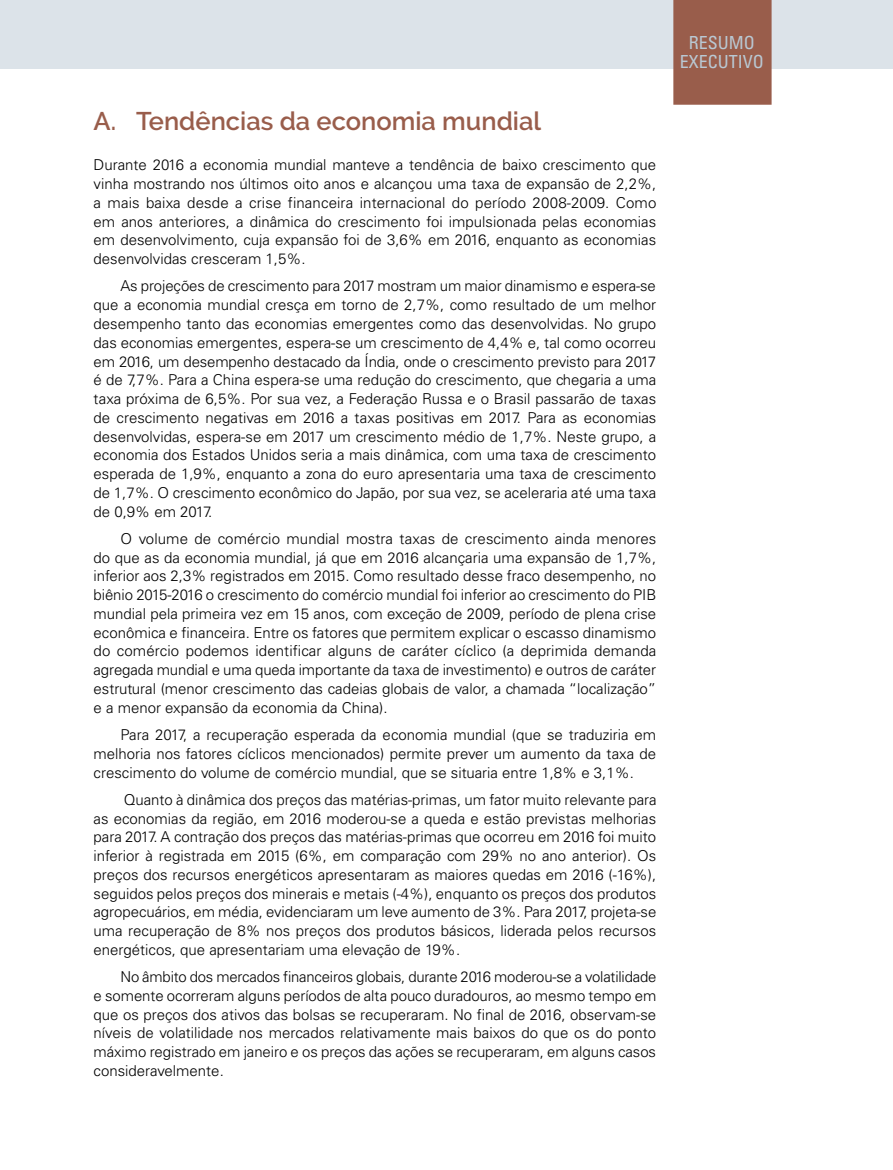
<style>
.page{position:relative;width:893px;height:1170px;background:#fff}
.page>*{position:absolute;margin:0;border:0;box-sizing:border-box;transform-origin:0 0}
.t1{font:600 25.5px "Raleway";color:#995d4b}
.t2{font:condensed 18px/19.5px "Univers LT Std";color:#b9c8d3;text-align:center}
.t3{font:300 15px/18.8px "Univers LT Std";color:#000;text-align:justify}
</style>
<div class="page">
<div style="left:0;top:0;width:893px;height:68px;background:#dce3e9"></div>
<div style="left:673px;top:0;width:99px;height:105px;background:#995d4b"></div>
<h1 class="t1" style="left:94px;top:107px;width:449px">A. Tendências da economia mundial</h1>
<p class="t3" style="left:94px;top:156px;width:564px">Durante 2016 a economia mundial manteve a tendência de baixo crescimento que vinha mostrando nos últimos oito anos e alcançou uma taxa de expansão de 2,2%, a mais baixa desde a crise financeira internacional do período 2008-2009. Como em anos anteriores, a dinâmica do crescimento foi impulsionada pelas economias em desenvolvimento, cuja expansão foi de 3,6% em 2016, enquanto as economias desenvolvidas cresceram 1,5%.</p>
<p class="t3" style="left:94px;top:277px;width:564px;text-indent:27px">As projeções de crescimento para 2017 mostram um maior dinamismo e espera-se que a economia mundial cresça em torno de 2,7%, como resultado de um melhor desempenho tanto das economias emergentes como das desenvolvidas. No grupo das economias emergentes, espera-se um crescimento de 4,4% e, tal como ocorreu em 2016, um desempenho destacado da Índia, onde o crescimento previsto para 2017 é de 7,7%. Para a China espera-se uma redução do crescimento, que chegaria a uma taxa próxima de 6,5%. Por sua vez, a Federação Russa e o Brasil passarão de taxas de crescimento negativas em 2016 a taxas positivas em 2017. Para as economias desenvolvidas, espera-se em 2017 um crescimento médio de 1,7%. Neste grupo, a economia dos Estados Unidos seria a mais dinâmica, com uma taxa de crescimento esperada de 1,9%, enquanto a zona do euro apresentaria uma taxa de crescimento de 1,7%. O crescimento econômico do Japão, por sua vez, se aceleraria até uma taxa de 0,9% em 2017.</p>
<p class="t3" style="left:94px;top:529px;width:564px;text-indent:27px">O volume de comércio mundial mostra taxas de crescimento ainda menores do que as da economia mundial, já que em 2016 alcançaria uma expansão de 1,7%, inferior aos 2,3% registrados em 2015. Como resultado desse fraco desempenho, no biênio 2015-2016 o crescimento do comércio mundial foi inferior ao crescimento do PIB mundial pela primeira vez em 15 anos, com exceção de 2009, período de plena crise econômica e financeira. Entre os fatores que permitem explicar o escasso dinamismo do comércio podemos identificar alguns de caráter cíclico (a deprimida demanda agregada mundial e uma queda importante da taxa de investimento) e outros de caráter estrutural (menor crescimento das cadeias globais de valor, a chamada “localização” e a menor expansão da economia da China).</p>
<p class="t3" style="left:94px;top:725px;width:564px;text-indent:27px">Para 2017, a recuperação esperada da economia mundial (que se traduziria em melhoria nos fatores cíclicos mencionados) permite prever um aumento da taxa de crescimento do volume de comércio mundial, que se situaria entre 1,8% e 3,1%.</p>
<p class="t3" style="left:94px;top:790px;width:565px;text-indent:30px">Quanto à dinâmica dos preços das matérias-primas, um fator muito relevante para as economias da região, em 2016 moderou-se a queda e estão previstas melhorias para 2017. A contração dos preços das matérias-primas que ocorreu em 2016 foi muito inferior à registrada em 2015 (6%, em comparação com 29% no ano anterior). Os preços dos recursos energéticos apresentaram as maiores quedas em 2016 (-16%), seguidos pelos preços dos minerais e metais (-4%), enquanto os preços dos produtos agropecuários, em média, evidenciaram um leve aumento de 3%. Para 2017, projeta-se uma recuperação de 8% nos preços dos produtos básicos, liderada pelos recursos energéticos, que apresentariam uma elevação de 19%.</p>
<p class="t3" style="left:94px;top:967px;width:564px;text-indent:27px">No âmbito dos mercados financeiros globais, durante 2016 moderou-se a volatilidade e somente ocorreram alguns períodos de alta pouco duradouros, ao mesmo tempo em que os preços dos ativos das bolsas se recuperaram. No final de 2016, observam-se níveis de volatilidade nos mercados relativamente mais baixos do que os do ponto máximo registrado em janeiro e os preços das ações se recuperaram, em alguns casos consideravelmente.</p>
<p class="t2" style="left:680px;top:32px;width:86px">RESUMO<br>EXECUTIVO</p>
</div>
